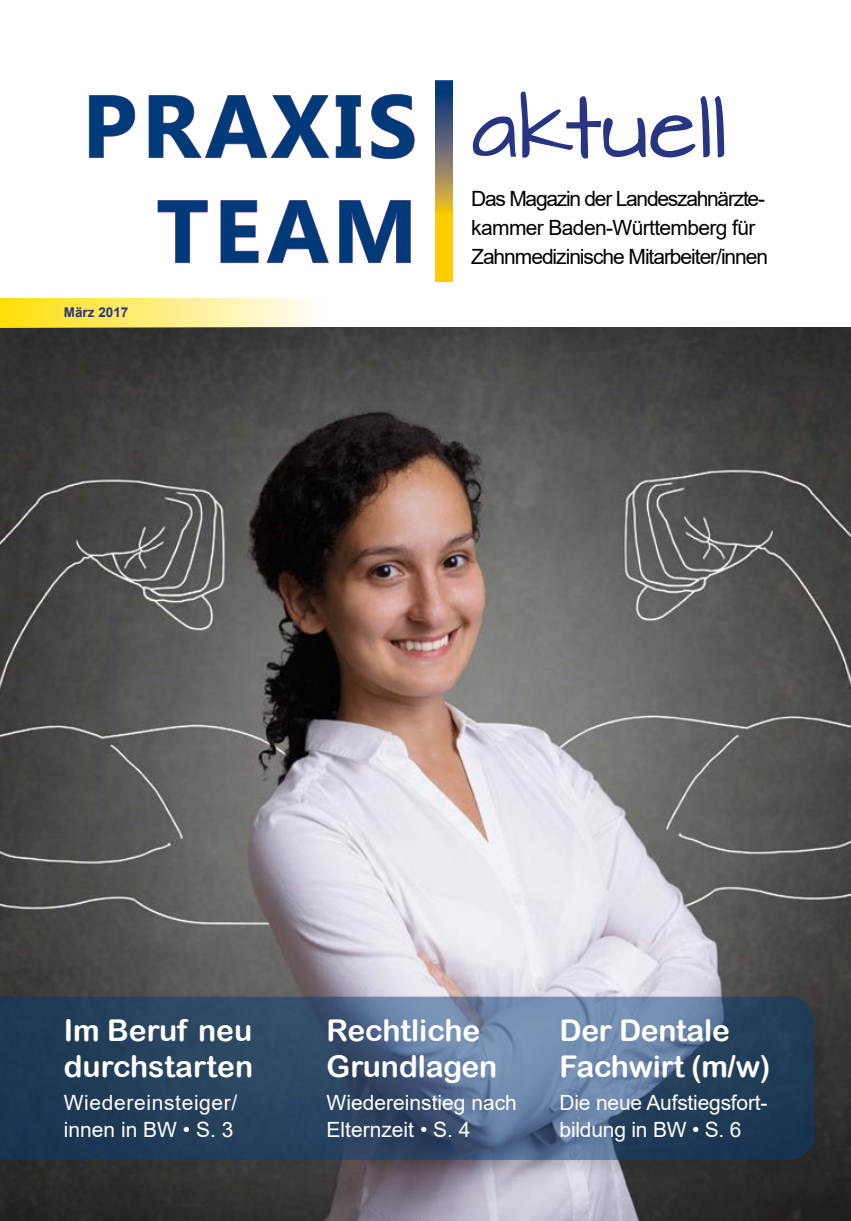
<style>
.page{position:relative;width:851px;height:1221px;background:#fff}
.page>*{position:absolute;margin:0;border:0;box-sizing:border-box;transform-origin:0 0}
.t1{font:700 88.5px/105px "Khmer UI";letter-spacing:.06em;color:#003a78;text-align:right}
.t2{font:73.5px "Architects Daughter";color:#283583}
.t3{font:30px/36px "Arial Rounded MT Bold";color:#fff}
.t4{font:21px/28.5px "Arial";letter-spacing:-.05em;color:#000}
.t5{font:21px/27px "Arial";color:#fff}
.t6{font:21px/27px "Arial";letter-spacing:.03em;color:#fff}
.t7{font:700 13.5px "Arial";color:#283583}
</style>
<div class="page">
<img style="left:0;top:327px;width:850px;height:893px">
<div style="left:0;top:298px;width:325px;height:29px;background:linear-gradient(to right,#ffde09,#fffefd)"></div>
<div style="left:0;top:996px;width:831px;height:180px;background:#000;opacity:.16"></div>
<svg style="left:0;top:996px;width:814px;height:163px;background:#3a5473"></svg>
<svg style="left:435px;top:80px;width:17px;height:202px;background:#9f8f43"></svg>
<svg style="left:89px;top:95px;width:46px;height:63px"></svg>
<svg style="left:148px;top:95px;width:181px;height:63px"></svg>
<svg style="left:335px;top:95px;width:26px;height:63px"></svg>
<svg style="left:371px;top:94px;width:44px;height:65px"></svg>
<svg style="left:157px;top:200px;width:51px;height:63px"></svg>
<svg style="left:220px;top:200px;width:39px;height:63px"></svg>
<svg style="left:266px;top:200px;width:63px;height:63px"></svg>
<svg style="left:339px;top:200px;width:72px;height:63px"></svg>
<h1 class="t1" style="left:82px;top:74px;width:336px">PRAXIS<br>TEAM</h1>
<p class="t7" style="left:64px;top:303px;width:66px">März 2017</p>
<h2 class="t2" style="left:471px;top:89px;width:257px">aktuell</h2>
<p class="t4" style="left:471px;top:185px;width:298px">Das Magazin der Landeszahnärzte&shy;kammer Baden-Württemberg für<br>Zahnmedizinische Mitarbeiter/innen</p>
<h3 class="t3" style="left:64px;top:1011px;width:191px">Im Beruf neu durchstarten</h3>
<p class="t6" style="left:64px;top:1088px;width:175px">Wiedereinsteiger/ innen in BW • S. 3</p>
<h3 class="t3" style="left:326px;top:1011px;width:172px">Rechtliche<br>Grundlagen</h3>
<p class="t5" style="left:326px;top:1088px;width:192px">Wiedereinstieg nach<br>Elternzeit • S. 4</p>
<h3 class="t3" style="left:559px;top:1011px;width:212px">Der Dentale<br>Fachwirt (m/w)</h3>
<p class="t5" style="left:559px;top:1088px;width:209px">Die neue Aufstiegsfort&shy;bildung in BW • S. 6</p>
</div>
